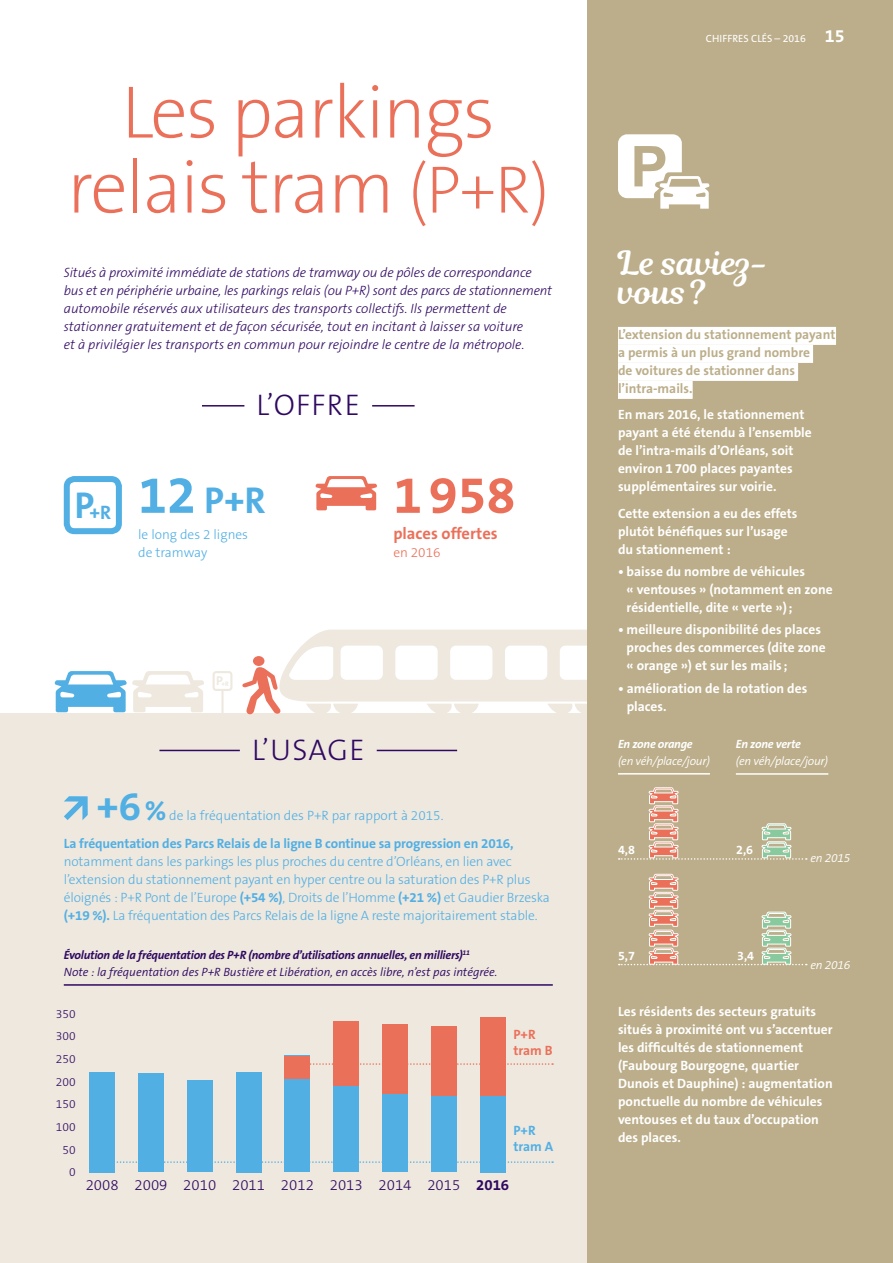
<style>
.page{position:relative;width:893px;height:1263px;background:#fff}
.page>*{position:absolute;margin:0;border:0;box-sizing:border-box;transform-origin:0 0}
.t1{font:200 75px/75px "The Sans B2";letter-spacing:-.025em;color:#eb705a;text-align:center}
.t2{font:700 52.5px "The Sans B7";color:#eb705a}
.t3{font:700 37.5px "The Sans B7";color:#51afe4}
.t4{font:33px/28.5px "Magnolia Script";color:#fff}
.t5{font:300 30px "The Sans B3";letter-spacing:.04em;color:#2f0861}
.t6{font:700 19.5px "The Sans B7";color:#51afe4}
.t7{font:700 16.5px "The Sans B7";color:#eb705a}
.t8{font:300 15px "The Sans B3";color:#2f0861}
.t9{font:700 13.5px/18px "The Sans B7";color:#fff}
.t10{font:italic 300 13.5px/18px "The Sans B3";color:#2f0861}
.t11{font:300 13.5px/18px "The Sans B3";letter-spacing:-.01em;color:#51afe4}
.t12{font:700 13.5px/18px "The Sans B7";color:#bcae8a}
.t13{font:700 13.5px/16.5px "The Sans B7";letter-spacing:-.01em;color:#51afe4}
.t14{font:700 13.5px/16.5px "The Sans B7";color:#eb705a}
.t15{font:300 13.5px "The Sans B3";color:#eb705a}
.t16{font:700 12.45px "The Sans B7";color:#fff}
.t17{font:italic 300 12px "The Sans B4";color:#2f0861}
.t18{font:italic 700 12px "The Sans B7";letter-spacing:-.02em;color:#2f0861}
.t19{font:italic 300 12px "The Sans B4";letter-spacing:-.02em;color:#fff}
.t20{font:italic 700 12px "The Sans B7";letter-spacing:-.02em;color:#fff}
.t21{font:300 12px "The Sans B3";color:#2f0861}
.t22{font:10.5px "The Sans B5 Plain";color:#fff}
.t23{font:700 6.6px "The Sans B7";color:#eee8de}
.s1{font-size:67.5px}
.s2{font-size:37.5px}
.s3{font-size:52.5px}
.s4{font-size:12.75px}
.s5{font-family:"The Sans B7";font-weight:700;font-size:40.5px}
.s6{font-family:"The Sans B7";font-weight:700;font-size:28.5px}
.s7{font-family:"The Sans B7";font-weight:700}
.s8{font-family:"The Sans B7";font-weight:700;font-size:18px}
</style>
<div class="page">
<div style="left:0;top:713px;width:893px;height:550px;background:#eee8de"></div>
<div style="left:587px;top:0;width:306px;height:1263px;background:#bcae8a"></div>
<svg style="left:64px;top:796px;width:24px;height:24px"></svg>
<div style="left:618px;top:327px;width:218px;height:18px;background:#fff"></div>
<div style="left:618px;top:345px;width:195px;height:18px;background:#fff"></div>
<div style="left:618px;top:363px;width:180px;height:18px;background:#fff"></div>
<div style="left:618px;top:381px;width:75px;height:18px;background:#fff"></div>
<hr style="left:618px;top:773px;width:92px;height:1px;background:#fff">
<hr style="left:736px;top:773px;width:92px;height:2px;background:#fff">
<hr style="left:64px;top:984px;width:489px;height:2px;background:#2f0861">
<svg style="left:310px;top:1063px;width:243px;height:2px"></svg>
<svg style="left:116px;top:1161px;width:437px;height:2px"></svg>
<div style="left:89px;top:1072px;width:26px;height:100px;background:#51afe4"></div>
<div style="left:138px;top:1074px;width:26px;height:98px;background:#51afe4"></div>
<div style="left:187px;top:1081px;width:26px;height:91px;background:#51afe4"></div>
<div style="left:236px;top:1072px;width:25px;height:100px;background:#51afe4"></div>
<div style="left:285px;top:1056px;width:25px;height:116px;background:#51afe4"></div>
<div style="left:285px;top:1056px;width:25px;height:23px;background:#eb705a"></div>
<div style="left:334px;top:1039px;width:25px;height:133px;background:#51afe4"></div>
<div style="left:334px;top:1021px;width:25px;height:64px;background:#eb705a"></div>
<div style="left:382px;top:1036px;width:26px;height:136px;background:#51afe4"></div>
<div style="left:382px;top:1024px;width:26px;height:69px;background:#eb705a"></div>
<div style="left:431px;top:1034px;width:26px;height:138px;background:#51afe4"></div>
<div style="left:431px;top:1027px;width:26px;height:69px;background:#eb705a"></div>
<div style="left:480px;top:1027px;width:25px;height:145px;background:#51afe4"></div>
<div style="left:480px;top:1017px;width:25px;height:79px;background:#eb705a"></div>
<svg style="left:54px;top:671px;width:150px;height:41px"></svg>
<svg style="left:315px;top:476px;width:62px;height:34px"></svg>
<div style="left:64px;top:476px;width:58px;height:58px;border:6px solid #51afe4;border-radius:8px"></div>
<div style="left:213px;top:671px;width:19px;height:20px;border:2px solid #eee8de;border-radius:3px"></div>
<hr style="left:221px;top:689px;width:3px;height:30px;background:#eee8de">
<svg style="left:242px;top:630px;width:345px;height:85px"></svg>
<svg style="left:618px;top:134px;width:92px;height:75px"></svg>
<hr style="left:159px;top:750px;width:298px;height:1px;background:#2f0861">
<div style="left:240px;top:747px;width:137px;height:15px;background:#eee8de"></div>
<hr style="left:202px;top:405px;width:213px;height:1px;background:#2f0861">
<div style="left:244px;top:402px;width:128px;height:15px;background:#fff"></div>
<svg style="left:619px;top:787px;width:188px;height:73px"></svg>
<svg style="left:619px;top:873px;width:188px;height:92px"></svg>
<h1 class="t1" style="left:67px;top:79px;width:484px">Les parkings relais tram <span class="s1">(P+R)</span></h1>
<p class="t10" style="left:64px;top:265px;width:490px">Situés à proximité immédiate de stations de tramway ou de pôles de correspondance bus et en périphérie urbaine, les parkings relais (ou P+R) sont des parcs de stationnement automobile réservés aux utilisateurs des transports collectifs. Ils permettent de stationner gratuitement et de façon sécurisée, tout en incitant à laisser sa voiture<br>et à privilégier les transports en commun pour rejoindre le centre de la métropole.</p>
<h3 class="t6" style="left:75px;top:502px;width:38px"><span class="s2">P</span>+R</h3>
<h3 class="t5" style="left:257px;top:389px;width:105px">L’OFFRE</h3>
<h3 class="t3" style="left:138px;top:480px;width:129px"><span class="s3">12</span> P+R</h3>
<p class="t11" style="left:138px;top:527px;width:111px">le long des 2 lignes de tramway</p>
<h2 class="t2" style="left:393px;top:467px;width:124px">1958</h2>
<p class="t7" style="left:393px;top:525px;width:106px">places offertes</p>
<p class="t15" style="left:393px;top:546px;width:49px">en 2016</p>
<p class="t23" style="left:216px;top:680px;width:14px"><span class="s4">P</span>+R</p>
<h3 class="t5" style="left:252px;top:734px;width:114px">L’USAGE</h3>
<p class="t11" style="left:97px;top:807px;width:348px"><span class="s5">+6</span><span class="s6">%</span> de la fréquentation des P+R par rapport à 2015.</p>
<p class="t13" style="left:64px;top:836px;width:451px">La fréquentation des Parcs Relais de la ligne B continue sa progression en 2016,</p>
<p class="t11" style="left:64px;top:853px;width:488px">notamment dans les parkings les plus proches du centre d’Orléans, en lien avec l’extension du stationnement payant en hyper centre ou la saturation des P+R plus éloignés : P+R Pont de l’Europe <span class="s7">(+54 %)</span>, Droits de l’Homme <span class="s7">(+21 %)</span> et Gaudier Brzeska <span class="s7">(+19 %).</span> La fréquentation des Parcs Relais de la ligne A reste majoritairement stable.</p>
<p class="t18" style="left:64px;top:949px;width:408px">Évolution de la fréquentation des P+R (nombre d’utilisations annuelles, en milliers)<sup>11</sup></p>
<p class="t17" style="left:64px;top:965px;width:435px">Note : la fréquentation des P+R Bustière et Libération, en accès libre, n’est pas intégrée.</p>
<p class="t21" style="left:56px;top:1007px;width:21px">350</p>
<p class="t21" style="left:56px;top:1030px;width:21px">300</p>
<p class="t21" style="left:56px;top:1053px;width:21px">250</p>
<p class="t21" style="left:56px;top:1075px;width:21px">200</p>
<p class="t21" style="left:56px;top:1098px;width:21px">150</p>
<p class="t21" style="left:56px;top:1121px;width:21px">100</p>
<p class="t21" style="left:62px;top:1143px;width:15px">50</p>
<p class="t21" style="left:69px;top:1166px;width:8px">0</p>
<p class="t14" style="left:513px;top:1027px;width:41px">P+R tram B</p>
<p class="t13" style="left:513px;top:1123px;width:41px">P+R tram A</p>
<p class="t8" style="left:86px;top:1177px;width:425px">2008 2009 2010 2011 2012 2013 2014 2015 <span class="s7">2016</span></p>
<p class="t22" style="left:706px;top:33px;width:140px">CHIFFRES CLÉS – 2016 <span class="s8">15</span></p>
<h3 class="t4" style="left:618px;top:249px;width:153px">Le saviez&shy;vous ?</h3>
<p class="t12" style="left:618px;top:326px;width:219px">L’extension du stationnement payant a permis à un plus grand nombre<br>de voitures de stationner dans l’intra-mails.</p>
<p class="t9" style="left:618px;top:407px;width:195px">En mars 2016, le stationnement payant a été étendu à l’ensemble de l’intra-mails d’Orléans, soit environ 1700 places payantes supplémentaires sur voirie.</p>
<p class="t9" style="left:618px;top:505px;width:181px">Cette extension a eu des effets plutôt bénéfiques sur l’usage du stationnement :</p>
<p class="t9" style="left:627px;top:563px;width:207px;text-indent:-9px">• baisse du nombre de véhicules<br>« ventouses » (notamment en zone résidentielle, dite « verte »);</p>
<p class="t9" style="left:627px;top:622px;width:201px;text-indent:-9px">• meilleure disponibilité des places proches des commerces (dite zone « orange ») et sur les mails ;</p>
<p class="t9" style="left:627px;top:680px;width:182px;text-indent:-9px">• amélioration de la rotation des places.</p>
<p class="t20" style="left:618px;top:738px;width:76px">En zone orange</p>
<p class="t19" style="left:618px;top:754px;width:93px">(en véh/place/jour)</p>
<p class="t20" style="left:736px;top:738px;width:67px">En zone verte</p>
<p class="t19" style="left:736px;top:754px;width:94px">(en véh/place/jour)</p>
<p class="t16" style="left:618px;top:843px;width:18px">4,8</p>
<p class="t16" style="left:736px;top:843px;width:18px">2,6</p>
<p class="t16" style="left:618px;top:949px;width:18px">5,7</p>
<p class="t16" style="left:737px;top:949px;width:18px">3,4</p>
<p class="t19" style="left:810px;top:852px;width:42px">en 2015</p>
<p class="t19" style="left:810px;top:958px;width:42px">en 2016</p>
<p class="t9" style="left:618px;top:1003px;width:216px">Les résidents des secteurs gratuits situés à proximité ont vu s’accentuer les difficultés de stationnement (Faubourg Bourgogne, quartier<br>Dunois et Dauphine) : augmentation ponctuelle du nombre de véhicules ventouses et du taux d’occupation des places.</p>
</div>
